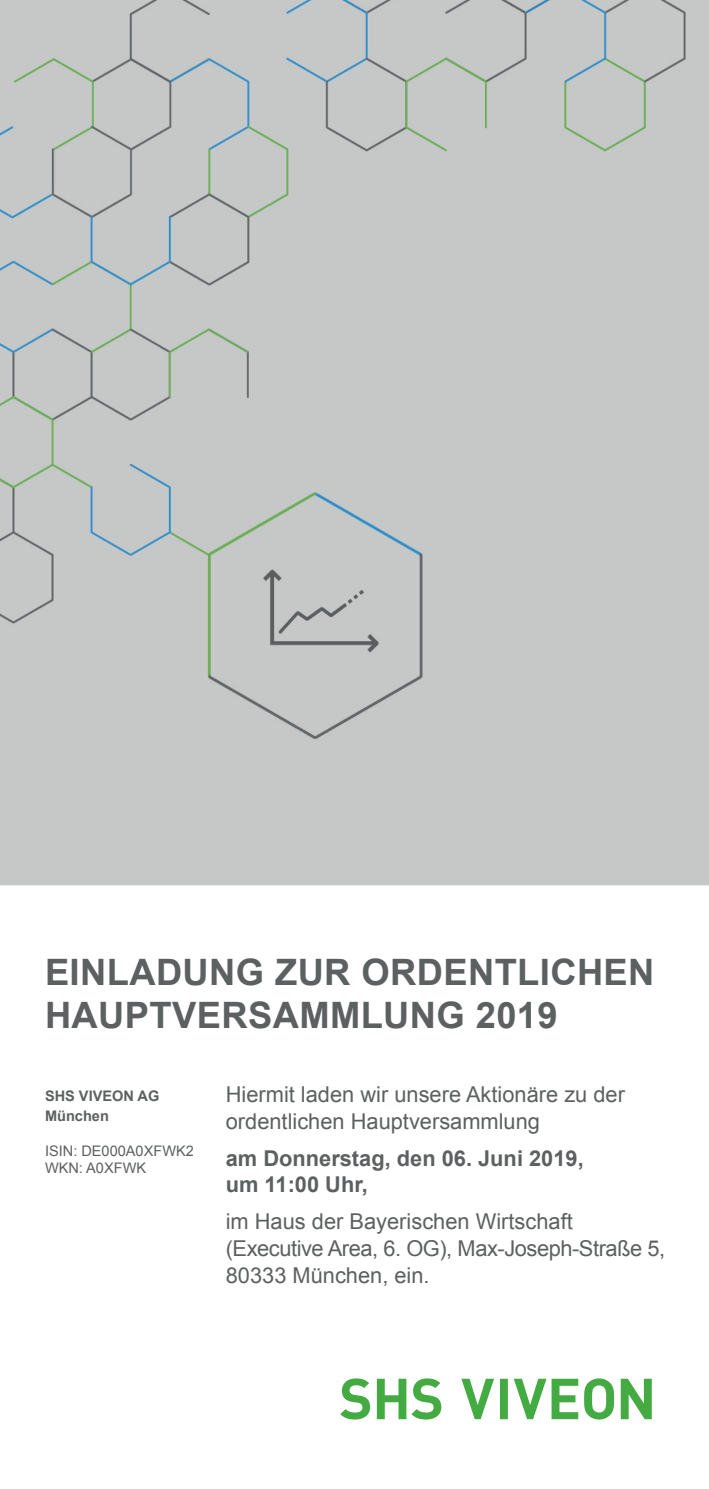
<style>
.page{position:relative;width:709px;height:1489px;background:#fff}
.page>*{position:absolute;margin:0;border:0;box-sizing:border-box;transform-origin:0 0}
.t1{font:700 36.5px/43.8px "Arial";letter-spacing:.01em;color:#5d6061}
.t2{font:21.75px/26.8px "Arial";color:#5d6061}
.t3{font:700 21.75px/26.8px "Arial";color:#5d6061}
.t4{font:14.5px/17.5px "Arial";color:#5d6061}
.t5{font:700 14.5px/19.5px "Arial";color:#5d6061}
</style>
<div class="page">
<div style="left:0;top:0;width:709px;height:886px;background:#c6c8c8"></div>
<svg style="left:340px;top:1378px;width:311px;height:41px"></svg>
<h1 class="t1" style="left:45px;top:951px;width:611px">EINLADUNG ZUR ORDENTLICHEN<br>HAUPTVERSAMMLUNG 2019</h1>
<p class="t5" style="left:45px;top:1086px;width:116px">SHS VIVEON AG<br>München</p>
<p class="t4" style="left:45px;top:1141px;width:150px">ISIN: DE000A0XFWK2<br>WKN: A0XFWK</p>
<p class="t2" style="left:226px;top:1081px;width:401px">Hiermit laden wir unsere Aktionäre zu der ordentlichen Hauptversammlung</p>
<p class="t3" style="left:226px;top:1145px;width:359px">am Donnerstag, den 06. Juni 2019, um 11:00 Uhr,</p>
<p class="t2" style="left:226px;top:1208px;width:441px">im Haus der Bayerischen Wirtschaft (Executive Area, 6. OG), Max-Joseph-Straße 5,<br>80333 München, ein.</p>
</div>
